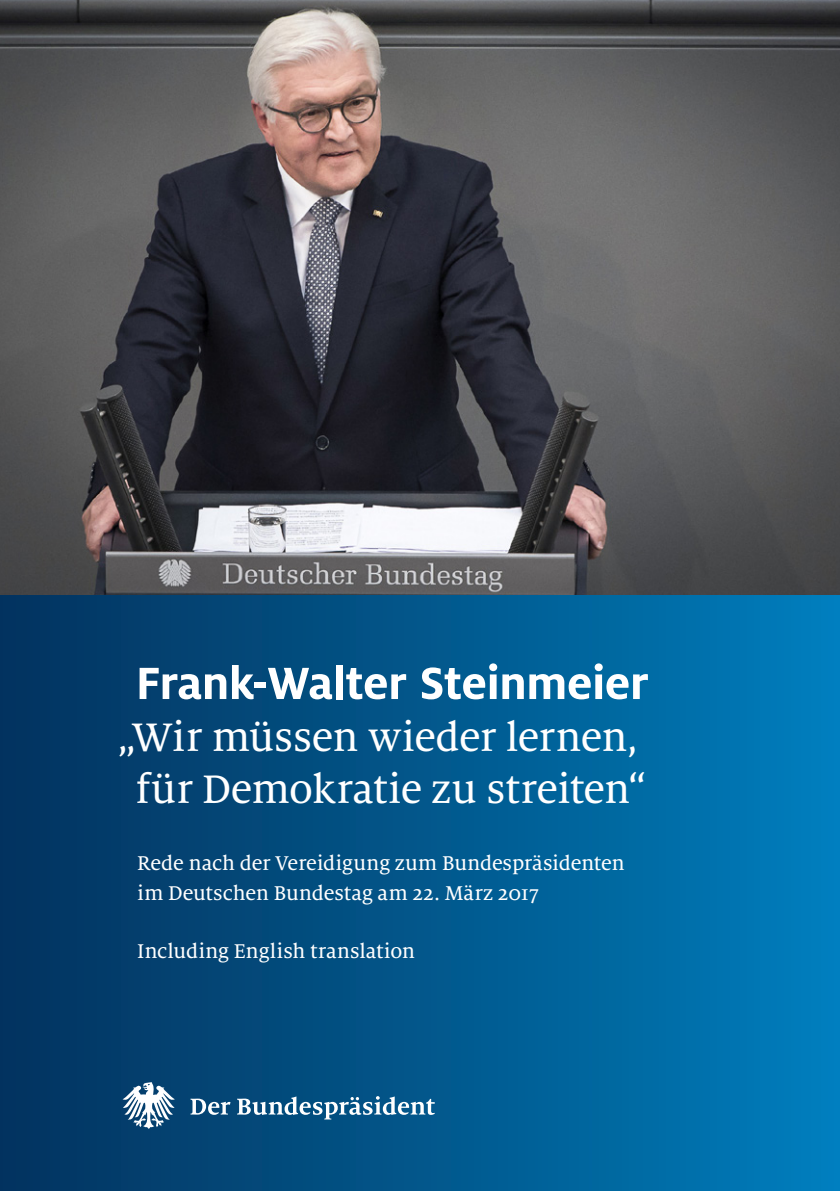
<style>
.page{position:relative;width:840px;height:1191px;background:#fff}
.page>*{position:absolute;margin:0;border:0;box-sizing:border-box;transform-origin:0 0}
.t1{font:700 50px "Milo OT";letter-spacing:-.01em;color:#fff}
.t2{font:44px/52px "Milo Serif OT Text";letter-spacing:-.015em;color:#fff;text-align:center}
.t3{font:22px/30px "Milo Serif OT Text";letter-spacing:-.005em;color:#fff}
</style>
<div class="page">
<img style="left:0;top:0;width:839px;height:595px">
<div style="left:0;top:595px;width:839px;height:596px;background:linear-gradient(to right,#03315c,#007dbc)"></div>
<svg style="left:190px;top:1098px;width:40px;height:16px"></svg>
<svg style="left:237px;top:1096px;width:197px;height:23px"></svg>
<svg style="left:122px;top:1081px;width:53px;height:47px"></svg>
<h1 class="t1" style="left:135px;top:655px;width:514px">Frank-Walter Steinmeier</h1>
<h2 class="t2" style="left:118px;top:712px;width:529px">„Wir müssen wieder lernen, für Demokratie zu streiten“</h2>
<p class="t3" style="left:137px;top:848px;width:488px">Rede nach der Vereidigung zum Bundespräsidenten im Deutschen Bundestag am 22. März 2017</p>
<p class="t3" style="left:137px;top:937px;width:279px">Including English translation</p>
</div>
